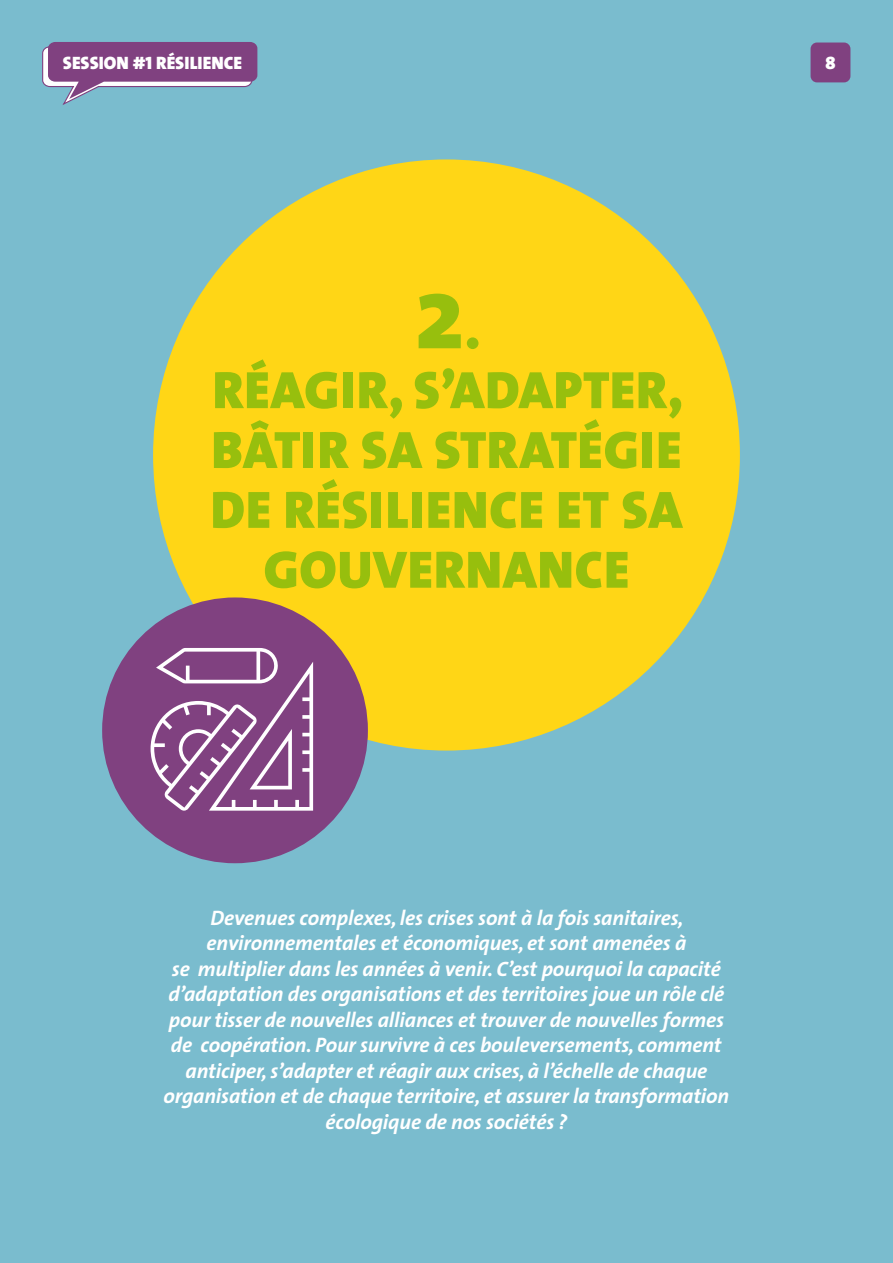
<style>
.page{position:relative;width:893px;height:1263px;background:#7abcce}
.page>*{position:absolute;margin:0;border:0;box-sizing:border-box;transform-origin:0 0}
.Titre{font:800 104.25px "The Sans";color:#97bf0d}
.Titre-2{font:900 52.95px/59.8px "The Sans";letter-spacing:.015em;color:#97bf0d;text-align:center}
.Texte{font:italic 700 21px/25.5px "The Sans";letter-spacing:-.01em;color:#fff;text-align:center}
.Titre-3{font:18px "The Sans Black Caps";color:#fff}
.s1{font-weight:900;font-size:52.95px}
</style>
<div class="page">
<div style="left:811px;top:43px;width:39px;height:39px;background:#804180;border-radius:6px"></div>
<div style="left:153px;top:159px;width:587px;height:591px;background:#ffd616;border-radius:50%"></div>
<div style="left:102px;top:597px;width:266px;height:266px;background:#804180;border-radius:50%"></div>
<svg style="left:151px;top:648px;width:162px;height:163px"></svg>
<svg style="left:42px;top:42px;width:215px;height:63px"></svg>
<p class="Titre-3" style="left:63px;top:47px;width:181px">SESSION #1 RÉSILIENCE</p>
<p class="Titre" style="left:415px;top:225px;width:68px">2<span class="s1">.</span></p>
<p class="Titre-2" style="left:211px;top:359px;width:474px">RÉAGIR, S’ADAPTER,<br>BÂTIR SA STRATÉGIE<br>DE RÉSILIENCE ET SA<br>GOUVERNANCE</p>
<p class="Titre-3" style="left:825px;top:47px;width:12px">8</p>
<p class="Texte" style="left:164px;top:904px;width:567px">Devenues complexes, les crises sont à la fois sanitaires, environnementales et économiques, et sont amenées à<br>se multiplier dans les années à venir. C’est pourquoi la capacité d’adaptation des organisations et des territoires joue un rôle clé pour tisser de nouvelles alliances et trouver de nouvelles formes de coopération. Pour survivre à ces bouleversements, comment anticiper, s’adapter et réagir aux crises, à l’échelle de chaque organisation et de chaque territoire, et assurer la transformation écologique de nos sociétés ?</p>
</div>
